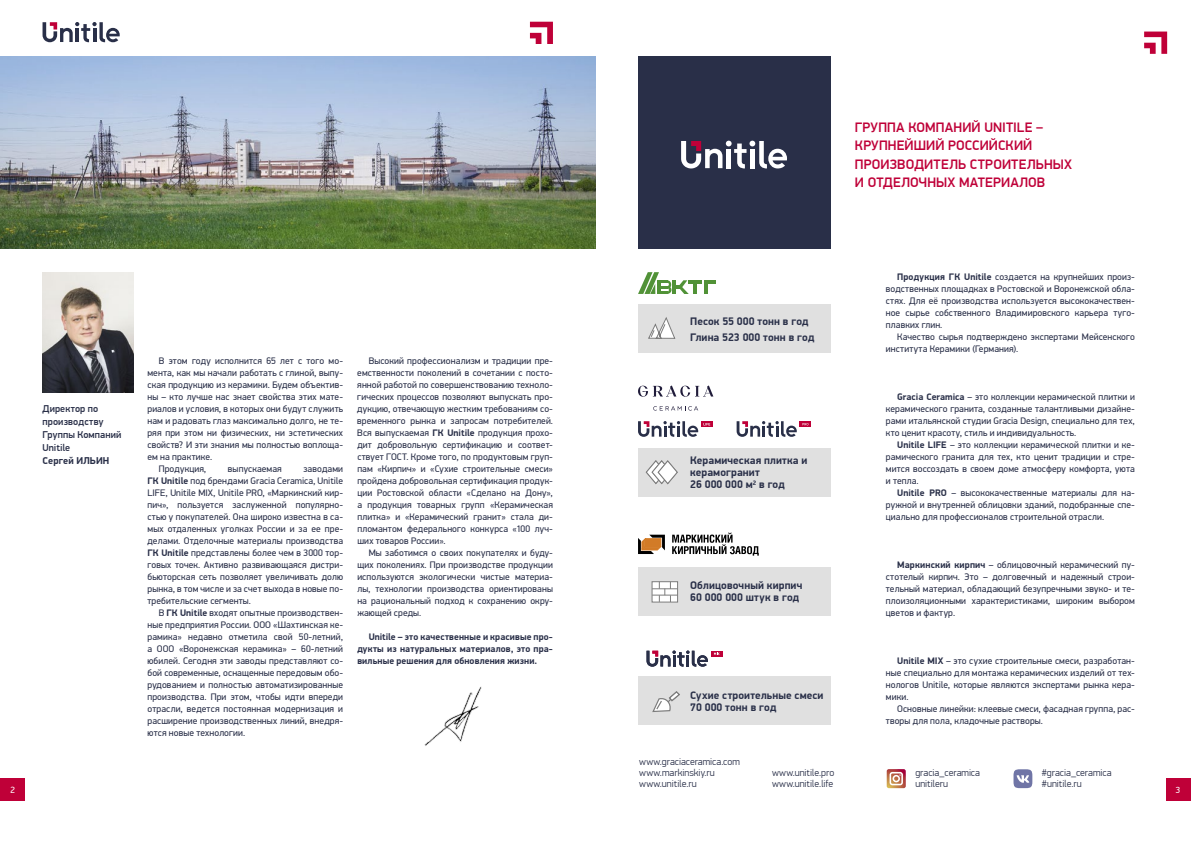
<style>
.page{position:relative;width:1191px;height:842px;background:#fff}
.page>*{position:absolute;margin:0;border:0;box-sizing:border-box;transform-origin:0 0}
.t1{font:500 13.8px/18.4px "PF Din Display Pro";letter-spacing:.005em;color:#bf0038}
.t2{font:700 11px/12px "PF Din Display Pro";letter-spacing:.005em;color:#292f48}
.t3{font:300 10px/11px "PF Din Display Pro";color:#292f48}
.t4{font:500 10px/13px "PF Din Display Pro";color:#292f48}
.t5{font:700 10px "PF Din Display Pro";letter-spacing:.005em;color:#292f48}
.t6{font:9.5px/12px "PF Din Display Pro";letter-spacing:.01em;color:#292f48;text-align:justify}
.t7{font:700 9.5px/12px "PF Din Display Pro";letter-spacing:.005em;color:#292f48;text-align:justify}
.t8{font:9px "PF Din Display Pro";color:#fff}
.s1{font-weight:700}
</style>
<div class="page">
<div style="left:638px;top:448px;width:193px;height:48px;background:#e0e0e0"></div>
<div style="left:638px;top:567px;width:193px;height:48px;background:#e0e0e0"></div>
<div style="left:638px;top:677px;width:193px;height:48px;background:#e0e0e0"></div>
<div style="left:638px;top:305px;width:193px;height:48px;background:#e0e0e0"></div>
<svg style="left:1144px;top:32px;width:23px;height:22px"></svg>
<img style="left:0;top:57px;width:595px;height:192px">
<img style="left:43px;top:273px;width:90px;height:120px">
<div style="left:638px;top:57px;width:192px;height:192px;background:#292f48"></div>
<svg style="left:681px;top:141px;width:106px;height:27px"></svg>
<svg style="left:638px;top:535px;width:27px;height:19px"></svg>
<svg style="left:672px;top:532px;width:87px;height:24px"></svg>
<svg style="left:653px;top:406px;width:45px;height:5px"></svg>
<svg style="left:638px;top:385px;width:75px;height:12px"></svg>
<hr style="left:693px;top:281px;width:4px;height:13px;background:#519237">
<hr style="left:688px;top:280px;width:13px;height:4px;background:#519237">
<hr style="left:704px;top:281px;width:4px;height:13px;background:#519237">
<hr style="left:704px;top:280px;width:11px;height:4px;background:#519237">
<svg style="left:638px;top:272px;width:50px;height:22px"></svg>
<svg style="left:648px;top:317px;width:28px;height:22px"></svg>
<svg style="left:645px;top:460px;width:33px;height:25px"></svg>
<svg style="left:652px;top:691px;width:28px;height:21px"></svg>
<svg style="left:651px;top:581px;width:27px;height:21px"></svg>
<svg style="left:652px;top:582px;width:25px;height:20px"></svg>
<svg style="left:886px;top:769px;width:19px;height:19px"></svg>
<div style="left:1013px;top:769px;width:19px;height:19px;background:#7075a6;border-radius:7px"></div>
<svg style="left:1016px;top:775px;width:13px;height:8px"></svg>
<img style="left:424px;top:686px;width:58px;height:60px">
<svg style="left:530px;top:22px;width:23px;height:22px"></svg>
<svg style="left:43px;top:22px;width:77px;height:20px"></svg>
<div style="left:0;top:779px;width:24px;height:22px;background:#bf0038"></div>
<div style="left:1166px;top:779px;width:25px;height:22px;background:#bf0038"></div>
<svg style="left:711px;top:651px;width:11px;height:5px"></svg>
<svg style="left:714px;top:652px;width:5px;height:3px"></svg>
<svg style="left:646px;top:650px;width:62px;height:17px"></svg>
<svg style="left:808px;top:421px;width:3px;height:6px"></svg>
<svg style="left:736px;top:421px;width:72px;height:16px"></svg>
<svg style="left:710px;top:421px;width:2px;height:6px"></svg>
<svg style="left:638px;top:421px;width:72px;height:16px"></svg>
<p class="t4" style="left:43px;top:402px;width:80px">Директор по производству<br>Группы Компаний<br>Unitile</p>
<p class="t5" style="left:43px;top:455px;width:68px">Сергей Ильин</p>
<p class="t6" style="left:159px;top:355px;width:186px">В этом году исполнится 65 лет с того мо-</p>
<p class="t6" style="left:147px;top:367px;width:197px">мента, как мы начали работать с глиной, выпу-</p>
<p class="t6" style="left:147px;top:379px;width:197px">ская продукцию из керамики. Будем объектив-</p>
<p class="t6" style="left:147px;top:391px;width:197px">ны – кто лучше нас знает свойства этих мате-</p>
<p class="t6" style="left:147px;top:403px;width:197px">риалов и условия, в которых они будут служить</p>
<p class="t6" style="left:147px;top:415px;width:197px">нам и радовать глаз максимально долго, не те-</p>
<p class="t6" style="left:147px;top:427px;width:197px">ряя при этом ни физических, ни эстетических</p>
<p class="t6" style="left:147px;top:439px;width:197px">свойств? И эти знания мы полностью воплоща-</p>
<p class="t6" style="left:147px;top:451px;width:66px">ем на практике.</p>
<p class="t6" style="left:159px;top:463px;width:49px">Продукция,</p>
<p class="t6" style="left:228px;top:463px;width:55px">выпускаемая</p>
<p class="t6" style="left:147px;top:463px;width:197px;text-indent:156px">заводами <span class="s1">ГК Unitile</span> под брендами Gracia Ceramica, Unitile LIFE, Unitile MIX, Unitile PRO, «Маркинский кир&shy;пич», пользуется заслуженной популярно&shy;стью у покупателей. Она широко известна в са&shy;мых отдаленных уголках России и за ее пре&shy;делами. Отделочные материалы производства <span class="s1">ГК Unitile</span> представлены более чем в 3000 тор&shy;говых точек. Активно развивающаяся дистри&shy;бьюторская сеть позволяет увеличивать долю рынка, в том числе и за счет выхода в новые по&shy;требительские сегменты.</p>
<p class="t6" style="left:147px;top:607px;width:197px;text-indent:11px">В <span class="s1">ГК Unitile</span> входят опытные производствен&shy;ные предприятия России. ООО «Шахтинская ке&shy;рамика» недавно отметила свой 50-летний, а ООО «Воронежская керамика» – 60-летний юбилей. Сегодня эти заводы представляют со&shy;бой современные, оснащенные передовым обо&shy;рудованием и полностью автоматизированные производства. При этом, чтобы идти впереди отрасли, ведется постоянная модернизация и расширение производственных линий, внедря&shy;ются новые технологии.</p>
<p class="t6" style="left:357px;top:355px;width:197px;text-indent:11px">Высокий профессионализм и традиции пре&shy;емственности поколений в сочетании с посто&shy;янной работой по совершенствованию техноло&shy;гических процессов позволяют выпускать про&shy;дукцию, отвечающую жестким требованиям со&shy;временного рынка и запросам потребителей.<br>Вся выпускаемая <span class="s1">ГК Unitile</span> продукция прохо&shy;дит добровольную сертификацию и соответ&shy;ствует ГОСТ. Кроме того, по продуктовым груп&shy;пам «Кирпич» и «Сухие строительные смеси» пройдена добровольная сертификация продук&shy;ции Ростовской области «Сделано на Дону», а продукция товарных групп «Керамическая плитка» и «Керамический гранит» стала ди&shy;пломантом федерального конкурса «100 луч&shy;ших товаров России».</p>
<p class="t6" style="left:357px;top:547px;width:197px;text-indent:11px">Мы заботимся о своих покупателях и буду&shy;щих поколениях. При производстве продукции используются экологически чистые материа&shy;лы, технологии производства ориентированы на рациональный подход к сохранению окру&shy;жающей среды.</p>
<p class="t7" style="left:357px;top:631px;width:197px;text-indent:11px">Unitile – это качественные и красивые про&shy;дукты из натуральных материалов, это пра&shy;вильные решения для обновления жизни.</p>
<h1 class="t1" style="left:855px;top:118px;width:219px">Группа Компаний Unitile – крупнейший российский производитель строительных и отделочных материалов</h1>
<p class="t2" style="left:690px;top:314px;width:126px;line-height:16px">Песок 55 000 тонн в год<br>Глина 523 000 тонн в год</p>
<p class="t2" style="left:690px;top:455px;width:119px">Керамическая плитка и керамогранит<br>26 000 000 м<sup>2</sup> в год</p>
<p class="t2" style="left:690px;top:580px;width:114px">Облицовочный кирпич<br>60 000 000 штук в год</p>
<p class="t2" style="left:690px;top:690px;width:135px">Сухие строительные смеси<br>70 000 тонн в год</p>
<p class="t6" style="left:886px;top:271px;width:251px;text-indent:11px"><span class="s1">Продукция ГК Unitile</span> создается на крупнейших произ&shy;водственных площадках в Ростовской и Воронежской обла&shy;стях. Для её производства используется высококачествен&shy;ное сырье собственного Владимировского карьера туго&shy;плавких глин.</p>
<p class="t6" style="left:886px;top:331px;width:251px;text-indent:11px">Качество сырья подтверждено экспертами Мейсенского института Керамики (Германия).</p>
<p class="t6" style="left:886px;top:391px;width:251px;text-indent:11px"><span class="s1">Gracia Ceramica</span> – это коллекции керамической плитки и керамического гранита, созданные талантливыми дизайне&shy;рами итальянской студии Gracia Design, специально для тех, кто ценит красоту, стиль и индивидуальность.</p>
<p class="t6" style="left:886px;top:439px;width:251px;text-indent:11px"><span class="s1">Unitile LIFE</span> – это коллекции керамической плитки и ке&shy;рамического гранита для тех, кто ценит традиции и стре&shy;мится воссоздать в своем доме атмосферу комфорта, уюта и тепла.</p>
<p class="t6" style="left:886px;top:487px;width:251px;text-indent:11px"><span class="s1">Unitile PRO</span> – высококачественные материалы для на&shy;ружной и внутренней облицовки зданий, подобранные спе&shy;циально для профессионалов строительной отрасли.</p>
<p class="t6" style="left:886px;top:559px;width:251px;text-indent:11px"><span class="s1">Маркинский кирпич</span> – облицовочный керамический пу&shy;стотелый кирпич. Это – долговечный и надежный строи&shy;тельный материал, обладающий безупречными звуко- и те&shy;плоизоляционными характеристиками, широким выбором цветов и фактур.</p>
<p class="t6" style="left:886px;top:655px;width:251px;text-indent:11px"><span class="s1">Unitile MIX</span> – это сухие строительные смеси, разработан&shy;ные специально для монтажа керамических изделий от тех&shy;нологов Unitile, которые являются экспертами рынка кера&shy;мики.</p>
<p class="t6" style="left:886px;top:703px;width:251px;text-indent:11px">Основные линейки: клеевые смеси, фасадная группа, рас&shy;творы для пола, кладочные растворы.</p>
<p class="t3" style="left:639px;top:756px;width:102px">www.graciaceramica.com www.markinskiy.ru www.unitile.ru</p>
<p class="t3" style="left:915px;top:767px;width:66px">gracia_ceramica unitileru</p>
<p class="t3" style="left:772px;top:767px;width:64px">www.unitile.pro www.unitile.life</p>
<p class="t3" style="left:1041px;top:767px;width:71px">#gracia_ceramica #unitile.ru</p>
<p class="t8" style="left:11px;top:785px;width:6px">2</p>
<p class="t8" style="left:1176px;top:785px;width:6px">3</p>
</div>
